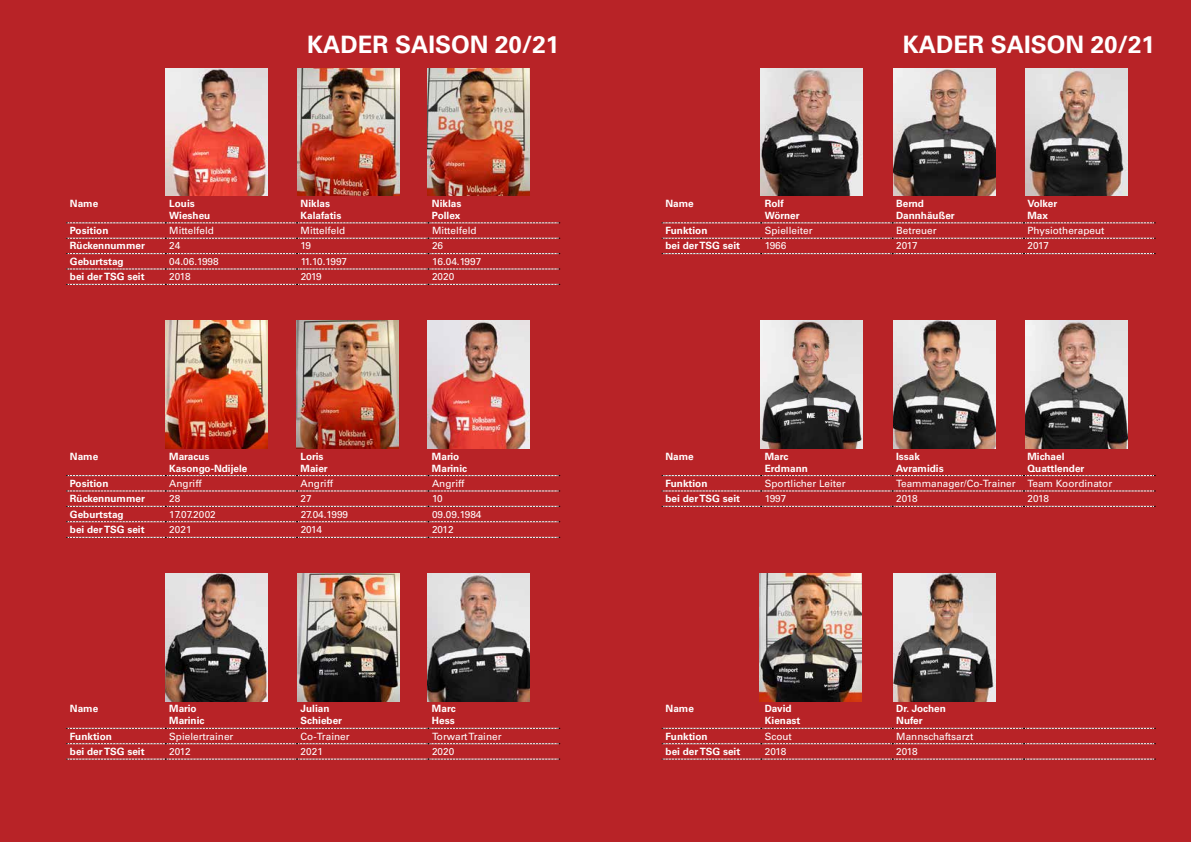
<style>
.page{position:relative;width:1191px;height:842px;background:#b82327}
.page>*{position:absolute;margin:0;border:0;box-sizing:border-box;transform-origin:0 0}
.t1{font:700 24px "Univers LT Std";color:#fff}
.t2{font:700 10px/12px "Univers LT Std";color:#fff}
.t3{font:10px "Univers LT Std";color:#fff}
</style>
<div class="page">
<img style="left:893px;top:68px;width:102px;height:128px">
<img style="left:1025px;top:69px;width:102px;height:127px">
<svg style="left:66px;top:222px;width:494px;height:1px"></svg>
<svg style="left:66px;top:238px;width:494px;height:1px"></svg>
<svg style="left:66px;top:253px;width:494px;height:1px"></svg>
<svg style="left:66px;top:268px;width:494px;height:1px"></svg>
<svg style="left:66px;top:284px;width:494px;height:1px"></svg>
<img style="left:165px;top:68px;width:102px;height:128px">
<svg style="left:66px;top:475px;width:494px;height:1px"></svg>
<svg style="left:66px;top:490px;width:494px;height:1px"></svg>
<svg style="left:66px;top:506px;width:494px;height:1px"></svg>
<svg style="left:66px;top:521px;width:494px;height:1px"></svg>
<svg style="left:66px;top:537px;width:494px;height:1px"></svg>
<img style="left:165px;top:321px;width:102px;height:127px">
<svg style="left:662px;top:728px;width:493px;height:1px"></svg>
<svg style="left:662px;top:743px;width:493px;height:1px"></svg>
<svg style="left:662px;top:759px;width:493px;height:1px"></svg>
<img style="left:759px;top:573px;width:102px;height:128px">
<svg style="left:662px;top:222px;width:493px;height:1px"></svg>
<svg style="left:662px;top:238px;width:493px;height:1px"></svg>
<svg style="left:662px;top:253px;width:493px;height:1px"></svg>
<img style="left:760px;top:68px;width:103px;height:128px">
<svg style="left:662px;top:475px;width:493px;height:1px"></svg>
<svg style="left:662px;top:490px;width:493px;height:1px"></svg>
<svg style="left:662px;top:506px;width:493px;height:1px"></svg>
<img style="left:760px;top:321px;width:103px;height:127px">
<img style="left:893px;top:321px;width:102px;height:127px">
<img style="left:1025px;top:321px;width:102px;height:127px">
<img style="left:297px;top:68px;width:103px;height:128px">
<img style="left:428px;top:321px;width:102px;height:127px">
<img style="left:428px;top:68px;width:102px;height:128px">
<img style="left:296px;top:321px;width:102px;height:127px">
<svg style="left:66px;top:728px;width:494px;height:1px"></svg>
<svg style="left:66px;top:743px;width:494px;height:1px"></svg>
<svg style="left:66px;top:759px;width:494px;height:1px"></svg>
<img style="left:297px;top:573px;width:102px;height:128px">
<img style="left:165px;top:573px;width:102px;height:128px">
<img style="left:428px;top:573px;width:102px;height:128px">
<img style="left:893px;top:573px;width:102px;height:128px">
<h1 class="t1" style="left:307px;top:31px;width:254px">KADER SAISON 20/21</h1>
<p class="t2" style="left:70px;top:197px;width:30px">Name</p>
<p class="t2" style="left:169px;top:197px;width:43px">Louis<br>Wiesheu</p>
<p class="t2" style="left:301px;top:197px;width:42px">Niklas<br>Kalafatis</p>
<p class="t2" style="left:432px;top:197px;width:31px">Niklas<br>Pollex</p>
<p class="t2" style="left:70px;top:225px;width:40px">Position</p>
<p class="t3" style="left:169px;top:225px;width:46px">Mittelfeld</p>
<p class="t3" style="left:301px;top:225px;width:46px">Mittelfeld</p>
<p class="t3" style="left:432px;top:225px;width:46px">Mittelfeld</p>
<p class="t2" style="left:70px;top:240px;width:77px">Rückennummer</p>
<p class="t3" style="left:169px;top:240px;width:13px">24</p>
<p class="t3" style="left:301px;top:240px;width:12px">19</p>
<p class="t3" style="left:432px;top:240px;width:13px">26</p>
<p class="t2" style="left:70px;top:255px;width:55px">Geburtstag</p>
<p class="t3" style="left:169px;top:255px;width:51px">04.06.1998</p>
<p class="t3" style="left:301px;top:255px;width:48px">11.10.1997</p>
<p class="t3" style="left:432px;top:255px;width:51px">16.04.1997</p>
<p class="t2" style="left:70px;top:271px;width:76px">bei der TSG seit</p>
<p class="t3" style="left:169px;top:271px;width:23px">2018</p>
<p class="t3" style="left:301px;top:271px;width:23px">2019</p>
<p class="t3" style="left:432px;top:271px;width:24px">2020</p>
<p class="t2" style="left:70px;top:450px;width:30px">Name</p>
<p class="t2" style="left:169px;top:450px;width:80px">Maracus<br>Kasongo-Ndijele</p>
<p class="t2" style="left:301px;top:450px;width:29px">Loris<br>Maier</p>
<p class="t2" style="left:432px;top:450px;width:37px">Mario<br>Marinic</p>
<p class="t2" style="left:70px;top:477px;width:40px">Position</p>
<p class="t3" style="left:169px;top:477px;width:34px">Angriff</p>
<p class="t3" style="left:301px;top:477px;width:34px">Angriff</p>
<p class="t3" style="left:432px;top:477px;width:34px">Angriff</p>
<p class="t2" style="left:70px;top:493px;width:77px">Rückennummer</p>
<p class="t3" style="left:169px;top:493px;width:13px">28</p>
<p class="t3" style="left:301px;top:493px;width:13px">27</p>
<p class="t3" style="left:432px;top:493px;width:12px">10</p>
<p class="t2" style="left:70px;top:508px;width:55px">Geburtstag</p>
<p class="t3" style="left:169px;top:508px;width:48px">17.07.2002</p>
<p class="t3" style="left:301px;top:508px;width:49px">27.04.1999</p>
<p class="t3" style="left:432px;top:508px;width:51px">09.09.1984</p>
<p class="t2" style="left:70px;top:523px;width:76px">bei der TSG seit</p>
<p class="t3" style="left:169px;top:523px;width:24px">2021</p>
<p class="t3" style="left:301px;top:523px;width:23px">2014</p>
<p class="t3" style="left:432px;top:523px;width:23px">2012</p>
<p class="t2" style="left:70px;top:703px;width:30px">Name</p>
<p class="t2" style="left:169px;top:703px;width:37px">Mario<br>Marinic</p>
<p class="t2" style="left:301px;top:703px;width:43px">Julian<br>Schieber</p>
<p class="t2" style="left:432px;top:703px;width:25px">Marc<br>Hess</p>
<p class="t2" style="left:70px;top:730px;width:44px">Funktion</p>
<p class="t3" style="left:169px;top:730px;width:66px">Spielertrainer</p>
<p class="t3" style="left:301px;top:730px;width:51px">Co-Trainer</p>
<p class="t3" style="left:432px;top:730px;width:71px">Torwart Trainer</p>
<p class="t2" style="left:70px;top:745px;width:76px">bei der TSG seit</p>
<p class="t3" style="left:169px;top:745px;width:23px">2012</p>
<p class="t3" style="left:301px;top:745px;width:24px">2021</p>
<p class="t3" style="left:432px;top:745px;width:24px">2020</p>
<h1 class="t1" style="left:902px;top:31px;width:254px">KADER SAISON 20/21</h1>
<p class="t2" style="left:665px;top:197px;width:30px">Name</p>
<p class="t2" style="left:764px;top:197px;width:36px">Rolf<br>Wörner</p>
<p class="t2" style="left:896px;top:197px;width:60px">Bernd<br>Dannhäußer</p>
<p class="t2" style="left:1027px;top:197px;width:31px">Volker<br>Max</p>
<p class="t2" style="left:665px;top:225px;width:44px">Funktion</p>
<p class="t3" style="left:765px;top:225px;width:49px">Spielleiter</p>
<p class="t3" style="left:896px;top:225px;width:42px">Betreuer</p>
<p class="t3" style="left:1027px;top:225px;width:79px">Physiotherapeut</p>
<p class="t2" style="left:665px;top:240px;width:76px">bei der TSG seit</p>
<p class="t3" style="left:765px;top:240px;width:23px">1966</p>
<p class="t3" style="left:896px;top:240px;width:23px">2017</p>
<p class="t3" style="left:1027px;top:240px;width:23px">2017</p>
<p class="t2" style="left:665px;top:450px;width:30px">Name</p>
<p class="t2" style="left:764px;top:450px;width:45px">Marc<br>Erdmann</p>
<p class="t2" style="left:896px;top:450px;width:49px">Issak<br>Avramidis</p>
<p class="t2" style="left:1027px;top:450px;width:58px">Michael<br>Quattlender</p>
<p class="t2" style="left:665px;top:477px;width:44px">Funktion</p>
<p class="t3" style="left:765px;top:477px;width:82px">Sportlicher Leiter</p>
<p class="t3" style="left:896px;top:477px;width:218px">Teammanager/Co-Trainer Team Koordinator</p>
<p class="t2" style="left:665px;top:493px;width:76px">bei der TSG seit</p>
<p class="t3" style="left:765px;top:493px;width:23px">1997</p>
<p class="t3" style="left:896px;top:493px;width:23px">2018</p>
<p class="t3" style="left:1027px;top:493px;width:23px">2018</p>
<p class="t2" style="left:665px;top:703px;width:30px">Name</p>
<p class="t2" style="left:765px;top:703px;width:37px">David<br>Kienast</p>
<p class="t2" style="left:896px;top:703px;width:51px">Dr. Jochen<br>Nufer</p>
<p class="t2" style="left:665px;top:730px;width:44px">Funktion</p>
<p class="t3" style="left:765px;top:730px;width:29px">Scout</p>
<p class="t3" style="left:896px;top:730px;width:79px">Mannschaftsarzt</p>
<p class="t2" style="left:665px;top:745px;width:76px">bei der TSG seit</p>
<p class="t3" style="left:765px;top:745px;width:23px">2018</p>
<p class="t3" style="left:896px;top:745px;width:23px">2018</p>
</div>
